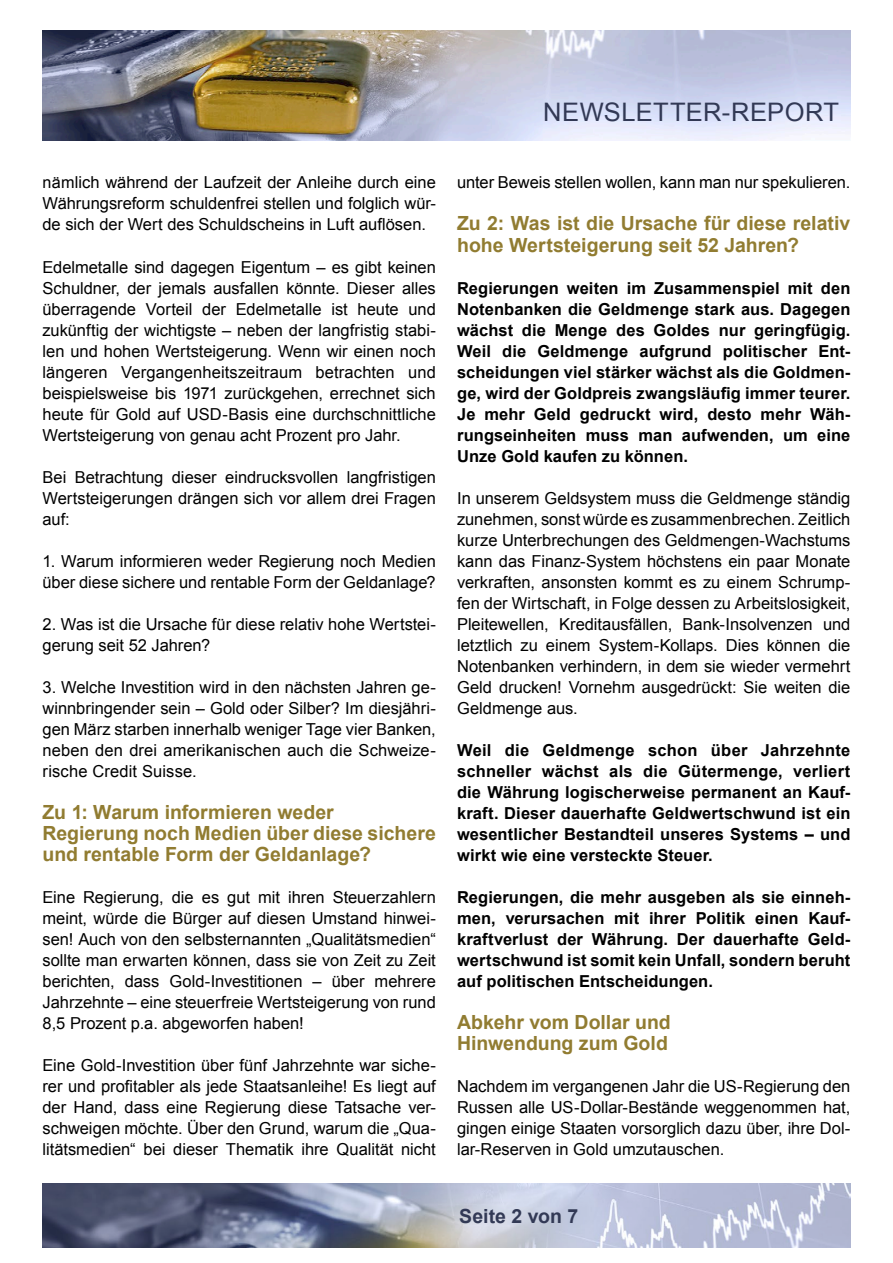
<style>
.page{position:relative;width:893px;height:1263px;background:#fff}
.page>*{position:absolute;margin:0;border:0;box-sizing:border-box;transform-origin:0 0}
.t1{font:25.5px "Arial";letter-spacing:.015em;color:#323955}
.t2{font:700 19.5px/21px "Arial";color:#917c31}
.t3{font:700 19.5px "Arial";color:#323955}
.t4{font:16.5px/21px "Arial";color:#000;text-align:justify}
.t5{font:700 16.5px/21px "Arial";letter-spacing:.005em;color:#000;text-align:justify}
.s1{font-size:16.2px}
</style>
<div class="page">
<img style="left:43px;top:31px;width:807px;height:109px">
<img style="left:43px;top:1183px;width:807px;height:64px">
<p class="t1" style="left:543px;top:95px;width:297px">NEWSLETTER-REPORT</p>
<p class="t4" style="left:43px;top:172px;width:395px"><span class="s1">näm</span>lich während der Laufzeit der Anleihe durch eine Währungsreform schuldenfrei stellen und folglich wür&shy;de sich der Wert des Schuldscheins in Luft auflösen.</p>
<p class="t4" style="left:43px;top:256px;width:395px">Edelmetalle sind dagegen Eigentum – es gibt keinen Schuldner, der jemals ausfallen könnte. Dieser alles überragende Vorteil der Edelmetalle ist heute und zukünftig der wichtigste – neben der langfristig stabi&shy;len und hohen Wertsteigerung. Wenn wir einen noch längeren Vergangenheitszeitraum betrachten und beispielsweise bis 1971 zurückgehen, errechnet sich heute für Gold auf USD-Basis eine durchschnittliche Wertsteigerung von genau acht Prozent pro Jahr.</p>
<p class="t4" style="left:43px;top:466px;width:395px">Bei Betrachtung dieser eindrucksvollen langfristigen Wertsteigerungen drängen sich vor allem drei Fragen auf:</p>
<p class="t4" style="left:43px;top:550px;width:395px">1. Warum informieren weder Regierung noch Medien über diese sichere und rentable Form der Geldanlage?</p>
<p class="t4" style="left:43px;top:613px;width:395px">2. Was ist die Ursache für diese relativ hohe Wertstei&shy;gerung seit 52 Jahren?</p>
<p class="t4" style="left:43px;top:676px;width:395px">3. Welche Investition wird in den nächsten Jahren ge&shy;winnbringender sein – Gold oder Silber? Im diesjähri&shy;gen März starben innerhalb weniger Tage vier Banken, neben den drei amerikanischen auch die Schweize&shy;rische Credit Suisse.</p>
<p class="t2" style="left:43px;top:802px;width:293px">Zu 1: Warum informieren weder</p>
<p class="t2" style="left:43px;top:823px;width:395px">Regierung noch Medien über diese sichere und rentable Form der Geldanlage?</p>
<p class="t4" style="left:43px;top:886px;width:395px">Eine Regierung, die es gut mit ihren Steuerzahlern meint, würde die Bürger auf diesen Umstand hinwei&shy;sen! Auch von den selbsternannten „Qualitätsmedien“ sollte man erwarten können, dass sie von Zeit zu Zeit berichten, dass Gold-Investitionen – über mehrere Jahrzehnte – eine steuerfreie Wertsteigerung von rund 8,5 Prozent p.a. abgeworfen haben!</p>
<p class="t4" style="left:43px;top:1054px;width:395px">Eine Gold-Investition über fünf Jahrzehnte war siche&shy;rer und profitabler als jede Staatsanleihe! Es liegt auf der Hand, dass eine Regierung diese Tatsache ver&shy;schweigen möchte. Über den Grund, warum die „Qua&shy;litätsmedien“ bei dieser Thematik ihre Qualität nicht</p>
<p class="t4" style="left:457px;top:172px;width:395px">unter Beweis stellen wollen, kann man nur spekulieren.</p>
<p class="t2" style="left:457px;top:214px;width:395px">Zu 2: Was ist die Ursache für diese relativ hohe Wertsteigerung seit 52 Jahren?</p>
<p class="t5" style="left:457px;top:278px;width:395px">Regierungen weiten im Zusammenspiel mit den Notenbanken die Geldmenge stark aus. Dagegen wächst die Menge des Goldes nur geringfügig.<br>Weil die Geldmenge aufgrund politischer Ent&shy;scheidungen viel stärker wächst als die Goldmen&shy;ge, wird der Goldpreis zwangsläufig immer teurer.<br>Je mehr Geld gedruckt wird, desto mehr Wäh&shy;rungseinheiten muss man aufwenden, um eine Unze Gold kaufen zu können.</p>
<p class="t4" style="left:457px;top:487px;width:395px">In unserem Geldsystem muss die Geldmenge ständig zunehmen, sonst würde es zusammenbrechen. Zeitlich kurze Unterbrechungen des Geldmengen-Wachstums kann das Finanz-System höchstens ein paar Monate verkraften, ansonsten kommt es zu einem Schrump&shy;fen der Wirtschaft, in Folge dessen zu Arbeitslosigkeit, Pleitewellen, Kreditausfällen, Bank-Insolvenzen und letztlich zu einem System-Kollaps. Dies können die Notenbanken verhindern, in dem sie wieder vermehrt Geld drucken! Vornehm ausgedrückt: Sie weiten die Geldmenge aus.</p>
<p class="t5" style="left:457px;top:740px;width:395px">Weil die Geldmenge schon über Jahrzehnte schneller wächst als die Gütermenge, verliert die Währung logischerweise permanent an Kauf&shy;kraft. Dieser dauerhafte Geldwertschwund ist ein wesentlicher Bestandteil unseres Systems – und wirkt wie eine versteckte Steuer.</p>
<p class="t5" style="left:457px;top:887px;width:395px">Regierungen, die mehr ausgeben als sie einneh&shy;men, verursachen mit ihrer Politik einen Kauf&shy;kraftverlust der Währung. Der dauerhafte Geld&shy;wertschwund ist somit kein Unfall, sondern beruht auf politischen Entscheidungen.</p>
<p class="t2" style="left:457px;top:1012px;width:215px">Abkehr vom Dollar und</p>
<p class="t2" style="left:457px;top:1033px;width:212px">Hinwendung zum Gold</p>
<p class="t4" style="left:457px;top:1076px;width:395px">Nachdem im vergangenen Jahr die US-Regierung den Russen alle US-Dollar-Bestände weggenommen hat, gingen einige Staaten vorsorglich dazu über, ihre Dol&shy;lar-Reserven in Gold umzutauschen.</p>
<p class="t3" style="left:459px;top:1203px;width:120px">Seite 2 von 7</p>
</div>
